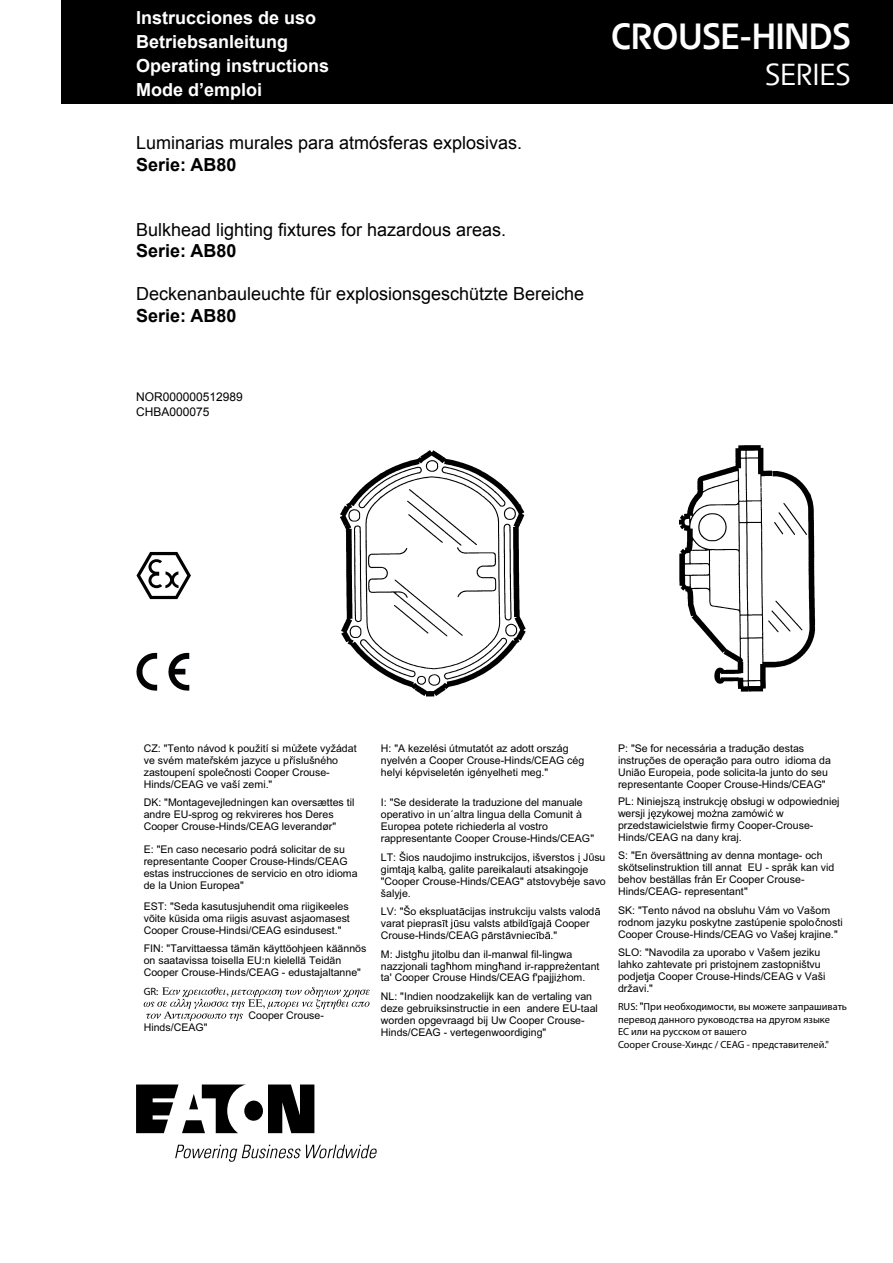
<style>
.page{position:relative;width:893px;height:1263px;background:#fff}
.page>*{position:absolute;margin:0;border:0;box-sizing:border-box;transform-origin:0 0}
.t1{font:700 36px "Eaton";color:#fff}
.t2{font:30px "Eaton";color:#fff}
.t3{font:18px "Arial";color:#000}
.t4{font:700 18px/24px "Arial";color:#fff}
.t5{font:700 18px "Arial";color:#000}
.t6{font:12px/14.4px "Arial";color:#000}
.t7{font:10.65px/12px "Arial";color:#000}
.t8{font:10.65px "Helvetica Neue";color:#000}
.t9{font:10.35px/12.5px "Myriad Pro";color:#010202}
.s1{font-family:"Arial";font-size:10.65px;color:#000}
</style>
<div class="page">
<div style="left:62px;top:0;width:831px;height:104px;background:#000"></div>
<svg style="left:136px;top:1084px;width:178px;height:49px"></svg>
<svg style="left:175px;top:1145px;width:202px;height:17px"></svg>
<svg style="left:137px;top:552px;width:54px;height:47px"></svg>
<svg style="left:137px;top:653px;width:20px;height:38px"></svg>
<svg style="left:168px;top:653px;width:21px;height:38px"></svg>
<img style="left:340px;top:445px;width:476px;height:252px">
<svg style="left:210px;top:756px;width:4px;height:8px"></svg>
<svg style="left:290px;top:744px;width:6px;height:20px"></svg>
<svg style="left:224px;top:768px;width:5px;height:8px"></svg>
<svg style="left:144px;top:987px;width:226px;height:34px"></svg>
<svg style="left:578px;top:853px;width:3px;height:10px"></svg>
<svg style="left:589px;top:853px;width:5px;height:8px"></svg>
<svg style="left:401px;top:867px;width:15px;height:8px"></svg>
<svg style="left:438px;top:867px;width:6px;height:8px"></svg>
<svg style="left:567px;top:877px;width:5px;height:8px"></svg>
<svg style="left:595px;top:908px;width:5px;height:7px"></svg>
<svg style="left:442px;top:920px;width:3px;height:7px"></svg>
<svg style="left:454px;top:908px;width:10px;height:19px"></svg>
<svg style="left:488px;top:932px;width:5px;height:7px"></svg>
<svg style="left:506px;top:932px;width:5px;height:7px"></svg>
<svg style="left:529px;top:920px;width:10px;height:19px"></svg>
<svg style="left:545px;top:920px;width:6px;height:19px"></svg>
<svg style="left:417px;top:950px;width:6px;height:7px"></svg>
<svg style="left:446px;top:962px;width:5px;height:7px"></svg>
<svg style="left:498px;top:962px;width:5px;height:7px"></svg>
<svg style="left:557px;top:962px;width:13px;height:19px"></svg>
<svg style="left:674px;top:799px;width:7px;height:8px"></svg>
<svg style="left:748px;top:797px;width:2px;height:8px"></svg>
<svg style="left:651px;top:811px;width:5px;height:8px"></svg>
<svg style="left:712px;top:799px;width:15px;height:18px"></svg>
<svg style="left:768px;top:809px;width:5px;height:8px"></svg>
<svg style="left:815px;top:918px;width:5px;height:8px"></svg>
<h3 class="t4" style="left:136px;top:6px;width:195px">Instrucciones de uso<br>Betriebsanleitung<br>Operating instructions<br>Mode d’emploi</h3>
<h3 class="t3" style="left:136px;top:131px;width:388px">Luminarias murales para atmósferas explosivas.</h3>
<h3 class="t5" style="left:136px;top:152px;width:102px">Serie: AB80</h3>
<h3 class="t3" style="left:136px;top:217px;width:372px">Bulkhead lighting fixtures for hazardous areas.</h3>
<h3 class="t5" style="left:136px;top:239px;width:102px">Serie: AB80</h3>
<h3 class="t3" style="left:136px;top:282px;width:450px">Deckenanbauleuchte für explosionsgeschützte Bereiche</h3>
<h3 class="t5" style="left:136px;top:304px;width:102px">Serie: AB80</h3>
<p class="t6" style="left:136px;top:390px;width:108px">NOR000000512989<br>CHBA000075</p>
<h1 class="t1" style="left:611px;top:13px;width:241px">CROUSE-HINDS</h1>
<h2 class="t2" style="left:765px;top:55px;width:87px">SERIES</h2>
<p class="t7" style="left:144px;top:742px;width:214px">CZ: "Tento návod k použití si m žete vyžádat ve svém mate ském jazyce u p íslušného zastoupení spole nosti Cooper Crouse-Hinds/CEAG ve vaší zemi."</p>
<p class="t7" style="left:144px;top:797px;width:212px">DK: "Montagevejledningen kan oversættes til andre EU-sprog og rekvireres hos Deres<br>Cooper Crouse-Hinds/CEAG leverandør"</p>
<p class="t7" style="left:144px;top:843px;width:215px">E: "En caso necesario podrá solicitar de su representante Cooper Crouse-Hinds/CEAG estas instrucciones de servicio en otro idioma de la Union Europea"</p>
<p class="t7" style="left:144px;top:900px;width:208px;text-align:justify">EST: "Seda kasutusjuhendit oma riigikeeles võite küsida oma riigis asuvast asjaomasest Cooper Crouse-Hindsi/CEAG esindusest."</p>
<p class="t7" style="left:144px;top:943px;width:224px">FIN: "Tarvittaessa tämän käyttöohjeen käännös on saatavissa toisella EU:n kielellä Teidän<br>Cooper Crouse-Hinds/CEAG - edustajaltanne"</p>
<p class="t8" style="left:144px;top:984px;width:16px">GR:</p>
<p class="t7" style="left:249px;top:1009px;width:77px">Cooper Crouse-</p>
<p class="t7" style="left:144px;top:1021px;width:65px">Hinds/CEAG"</p>
<p class="t7" style="left:381px;top:742px;width:205px">H: "A kezelési útmutatót az adott ország nyelvén a Cooper Crouse-Hinds/CEAG cég helyi képviseletén igényelheti meg."</p>
<p class="t7" style="left:381px;top:797px;width:215px">I: "Se desiderate la traduzione del manuale operativo in un´altra lingua della Comunit à Europea potete richiederla al vostro rappresentante Cooper Crouse-Hinds/CEAG"</p>
<p class="t7" style="left:381px;top:851px;width:227px">LT: Šios naudojimo instrukcijos, išverstos J su gimt j kalb , galite pareikalauti atsakingoje "Cooper Crouse-Hinds/CEAG" atstovyb je savo šalyje.</p>
<p class="t7" style="left:381px;top:905px;width:215px">LV: "Šo ekspluat cijas instrukciju valsts valod varat piepras t j su valsts atbild gaj Cooper<br>Crouse-Hinds/CEAG p rst vniec b ."</p>
<p class="t7" style="left:381px;top:948px;width:220px">M: Jistg u jitolbu dan il-manwal fil-lingwa nazzjonali tag hom ming and ir-rappre entant ta' Cooper Crouse Hinds/CEAG f'pajji hom.</p>
<p class="t7" style="left:381px;top:990px;width:219px">NL: "Indien noodzakelijk kan de vertaling van deze gebruiksinstructie in een andere EU-taal worden opgevraagd bij Uw Cooper Crouse-Hinds/CEAG - vertegenwoordiging"</p>
<p class="t7" style="left:618px;top:742px;width:214px">P: "Se for necessária a tradução destas instruções de operação para outro idioma da União Europeia, pode solicita-la junto do seu representante Cooper Crouse-Hinds/CEAG"</p>
<p class="t7" style="left:618px;top:795px;width:223px">PL: Niniejsz instrukcj obs ugi w odpowiedniej wersji j zykowej mo na zamówi w przedstawicielstwie firmy Cooper-Crouse-Hinds/CEAG na dany kraj.</p>
<p class="t7" style="left:618px;top:850px;width:218px">S: "En översättning av denna montage- och skötselinstruktion till annat EU - språk kan vid behov beställas från Er Cooper Crouse-Hinds/CEAG- representant"</p>
<p class="t7" style="left:618px;top:904px;width:226px">SK: "Tento návod na obsluhu Vám vo Vašom rodnom jazyku poskytne zastúpenie spolo nosti<br>Cooper Crouse-Hinds/CEAG vo Vašej krajine."</p>
<p class="t7" style="left:618px;top:947px;width:209px">SLO: "Navodila za uporabo v Vašem jeziku lahko zahtevate pri pristojnem zastopništvu podjetja Cooper Crouse-Hinds/CEAG v Vaši državi."</p>
<p class="t9" style="left:618px;top:1000px;width:231px">RUS: <span class="s1">"</span>При необходимости, вы можете запрашивать перевод данного руководства на другом языке<br>ЕС или на русском от вашего<br>Cooper Crouse-Хиндс / CEAG - представителей."</p>
</div>
